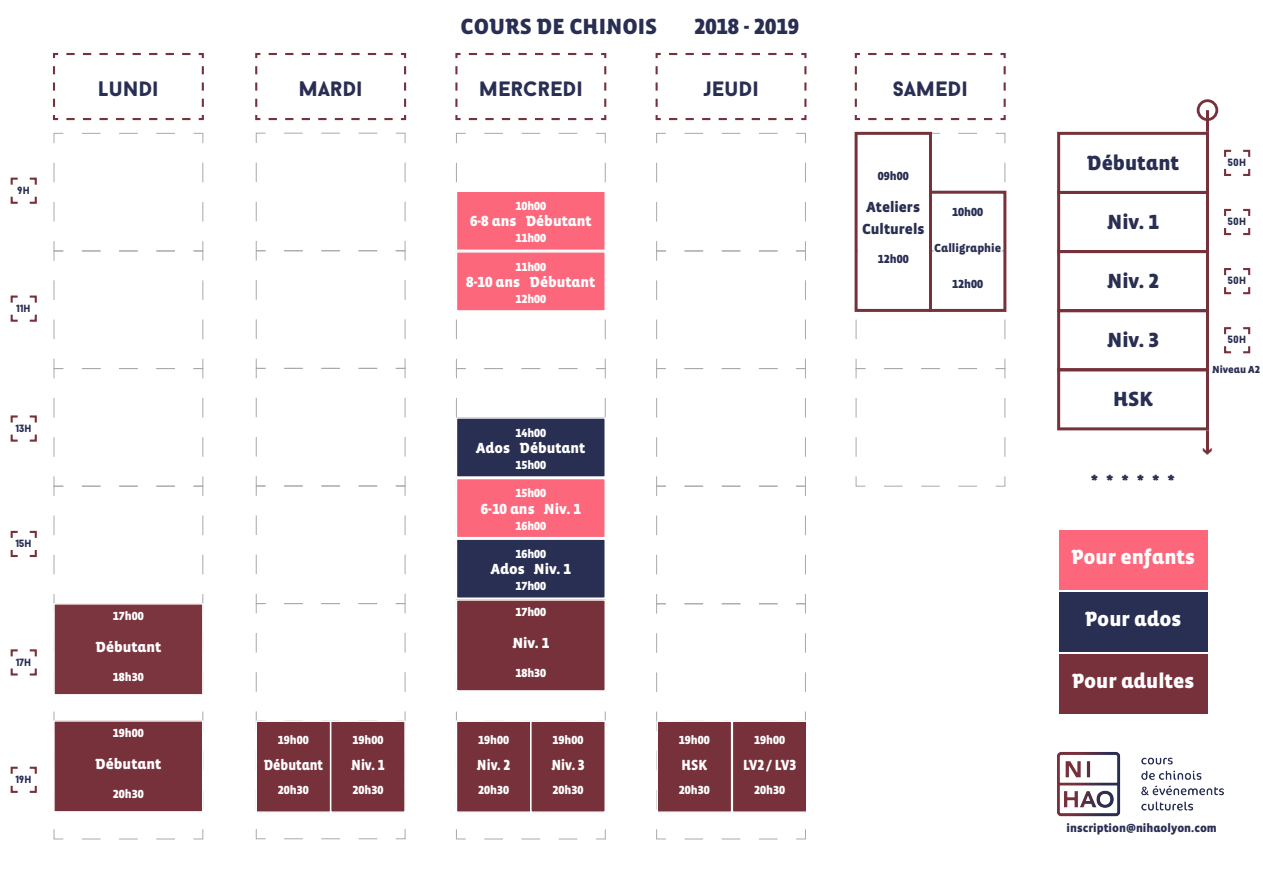
<style>
.page{position:relative;width:1263px;height:893px;background:#fff}
.page>*{position:absolute;margin:0;border:0;box-sizing:border-box;transform-origin:0 0}
.t1{font:900 22.5px "Vista Sans Alt";color:#292e53}
.t2{font:900 21px "Vista Sans Alt";color:#fff}
.t3{font:900 21px "Baron Neue";color:#292e53}
.t4{font:900 21px "Vista Sans Alt";color:#292e53}
.t5{font:900 19.5px "Vista Sans Alt";color:#77313b}
.t6{font:900 15px "Vista Sans Alt";color:#fff}
.t7{font:900 15px "Vista Sans Alt";color:#fff;scale:.9 1}
.t8{font:900 15px/21.6px "Vista Sans Alt";color:#292e53}
.t9{font:900 12px "Vista Sans Alt";color:#fff}
.t10{font:900 12px "Vista Sans Alt";color:#292e53}
.t11{font:900 10.5px "Baron Neue";color:#292e53}
.t12{font:900 10.5px "Vista Sans Alt";color:#292e53}
</style>
<div class="page">
<svg style="left:53px;top:53px;width:151px;height:68px"></svg>
<svg style="left:255px;top:53px;width:152px;height:68px"></svg>
<svg style="left:455px;top:53px;width:152px;height:68px"></svg>
<svg style="left:655px;top:53px;width:152px;height:68px"></svg>
<svg style="left:854px;top:53px;width:152px;height:68px"></svg>
<svg style="left:54px;top:133px;width:150px;height:707px"></svg>
<div style="left:54px;top:604px;width:149px;height:91px;background:#7a353f"></div>
<div style="left:53px;top:603px;width:151px;height:93px;border:2px solid #fff"></div>
<svg style="left:256px;top:133px;width:150px;height:706px"></svg>
<svg style="left:456px;top:133px;width:150px;height:707px"></svg>
<svg style="left:656px;top:133px;width:150px;height:707px"></svg>
<div style="left:256px;top:721px;width:75px;height:91px;background:#77313b"></div>
<div style="left:255px;top:720px;width:76px;height:93px;border:2px solid #fff"></div>
<div style="left:456px;top:191px;width:149px;height:59px;background:#fc677b"></div>
<div style="left:456px;top:190px;width:150px;height:61px;border:2px solid #fff"></div>
<div style="left:456px;top:252px;width:149px;height:59px;background:#fc677b"></div>
<div style="left:456px;top:251px;width:150px;height:61px;border:2px solid #fff"></div>
<div style="left:456px;top:418px;width:149px;height:59px;background:#292e53"></div>
<div style="left:456px;top:417px;width:150px;height:61px;border:2px solid #fff"></div>
<div style="left:456px;top:478px;width:149px;height:60px;background:#fc677b"></div>
<div style="left:456px;top:478px;width:150px;height:60px;border:2px solid #fff"></div>
<div style="left:456px;top:539px;width:149px;height:59px;background:#292e53"></div>
<div style="left:456px;top:538px;width:150px;height:61px;border:2px solid #fff"></div>
<div style="left:456px;top:600px;width:149px;height:91px;background:#77313b"></div>
<div style="left:456px;top:599px;width:150px;height:93px;border:2px solid #fff"></div>
<div style="left:854px;top:132px;width:78px;height:180px;border:3px solid #77313b"></div>
<svg style="left:856px;top:133px;width:150px;height:354px"></svg>
<div style="left:929px;top:191px;width:77px;height:121px;border:3px solid #77313b"></div>
<svg style="left:10px;top:177px;width:27px;height:27px"></svg>
<img style="left:1057px;top:751px;width:167px;height:66px">
<svg style="left:10px;top:295px;width:27px;height:27px"></svg>
<svg style="left:10px;top:415px;width:27px;height:27px"></svg>
<svg style="left:10px;top:530px;width:27px;height:28px"></svg>
<svg style="left:10px;top:649px;width:27px;height:27px"></svg>
<svg style="left:10px;top:766px;width:27px;height:27px"></svg>
<div style="left:1057px;top:132px;width:152px;height:62px;border:3px solid #77313b"></div>
<div style="left:1057px;top:191px;width:152px;height:62px;border:3px solid #77313b"></div>
<div style="left:1057px;top:250px;width:152px;height:62px;border:3px solid #77313b"></div>
<div style="left:1057px;top:309px;width:152px;height:62px;border:3px solid #77313b"></div>
<div style="left:1057px;top:368px;width:152px;height:62px;border:3px solid #77313b"></div>
<svg style="left:1224px;top:149px;width:27px;height:27px"></svg>
<svg style="left:1224px;top:208px;width:27px;height:28px"></svg>
<svg style="left:1224px;top:268px;width:27px;height:27px"></svg>
<svg style="left:1224px;top:327px;width:27px;height:27px"></svg>
<div style="left:54px;top:721px;width:149px;height:91px;background:#77313b"></div>
<div style="left:53px;top:720px;width:150px;height:93px;border:2px solid #fff"></div>
<div style="left:331px;top:721px;width:74px;height:91px;background:#77313b"></div>
<div style="left:330px;top:720px;width:76px;height:93px;border:2px solid #fff"></div>
<div style="left:456px;top:721px;width:75px;height:91px;background:#77313b"></div>
<div style="left:456px;top:720px;width:76px;height:93px;border:2px solid #fff"></div>
<div style="left:531px;top:721px;width:74px;height:91px;background:#77313b"></div>
<div style="left:530px;top:720px;width:76px;height:93px;border:2px solid #fff"></div>
<div style="left:657px;top:721px;width:75px;height:91px;background:#77313b"></div>
<div style="left:656px;top:720px;width:76px;height:93px;border:2px solid #fff"></div>
<div style="left:732px;top:721px;width:75px;height:91px;background:#77313b"></div>
<div style="left:732px;top:720px;width:75px;height:93px;border:2px solid #fff"></div>
<div style="left:1059px;top:530px;width:148px;height:59px;background:#fc677b"></div>
<div style="left:1059px;top:592px;width:148px;height:59px;background:#292e53"></div>
<div style="left:1059px;top:654px;width:148px;height:59px;background:#77313b"></div>
<hr style="left:1206px;top:430px;width:3px;height:22px;background:#77313b">
<hr style="left:1206px;top:110px;width:3px;height:22px;background:#77313b">
<div style="left:1197px;top:99px;width:21px;height:22px;border:3px solid #77313b;border-radius:50%"></div>
<hr style="left:858px;top:249px;width:71px;height:3px;background:#fff">
<p class="t11" style="left:18px;top:183px;width:14px">9H</p>
<p class="t11" style="left:17px;top:301px;width:16px">11H</p>
<p class="t11" style="left:16px;top:421px;width:17px">13H</p>
<p class="t11" style="left:16px;top:537px;width:17px">15H</p>
<p class="t11" style="left:16px;top:655px;width:17px">17H</p>
<p class="t11" style="left:16px;top:772px;width:17px">19H</p>
<p class="t1" style="left:460px;top:15px;width:199px">COURS DE CHINOIS</p>
<p class="t1" style="left:694px;top:15px;width:106px">2018 - 2019</p>
<p class="t3" style="left:98px;top:75px;width:62px">LUNDI</p>
<p class="t3" style="left:299px;top:75px;width:65px">MARDI</p>
<p class="t3" style="left:479px;top:75px;width:105px">MERCREDI</p>
<p class="t3" style="left:703px;top:75px;width:56px">JEUDI</p>
<p class="t3" style="left:893px;top:75px;width:76px">SAMEDI</p>
<p class="t9" style="left:113px;top:609px;width:32px">17h00</p>
<p class="t6" style="left:95px;top:639px;width:68px">Débutant</p>
<p class="t9" style="left:113px;top:670px;width:32px">18h30</p>
<p class="t9" style="left:113px;top:726px;width:32px">19h00</p>
<p class="t6" style="left:95px;top:756px;width:68px">Débutant</p>
<p class="t9" style="left:113px;top:787px;width:32px">20h30</p>
<p class="t9" style="left:278px;top:733px;width:32px">19h00</p>
<p class="t7" style="left:264px;top:757px;width:68px">Débutant</p>
<p class="t9" style="left:278px;top:784px;width:32px">20h30</p>
<p class="t9" style="left:352px;top:733px;width:32px">19h00</p>
<p class="t7" style="left:351px;top:757px;width:39px">Niv. 1</p>
<p class="t9" style="left:352px;top:784px;width:32px">20h30</p>
<p class="t9" style="left:515px;top:200px;width:32px">10h00</p>
<p class="t6" style="left:470px;top:214px;width:123px">6-8 ans Débutant</p>
<p class="t9" style="left:515px;top:232px;width:32px">11h00</p>
<p class="t9" style="left:515px;top:260px;width:32px">11h00</p>
<p class="t6" style="left:466px;top:274px;width:131px">8-10 ans Débutant</p>
<p class="t9" style="left:515px;top:293px;width:32px">12h00</p>
<p class="t9" style="left:515px;top:426px;width:32px">14h00</p>
<p class="t6" style="left:476px;top:440px;width:111px">Ados Débutant</p>
<p class="t9" style="left:515px;top:459px;width:32px">15h00</p>
<p class="t9" style="left:515px;top:487px;width:32px">15h00</p>
<p class="t6" style="left:481px;top:501px;width:102px">6-10 ans Niv. 1</p>
<p class="t9" style="left:515px;top:519px;width:32px">16h00</p>
<p class="t9" style="left:515px;top:548px;width:32px">16h00</p>
<p class="t6" style="left:491px;top:562px;width:82px">Ados Niv. 1</p>
<p class="t9" style="left:515px;top:580px;width:32px">17h00</p>
<p class="t9" style="left:515px;top:605px;width:32px">17h00</p>
<p class="t6" style="left:512px;top:635px;width:39px">Niv. 1</p>
<p class="t9" style="left:515px;top:667px;width:32px">18h30</p>
<p class="t9" style="left:478px;top:733px;width:32px">19h00</p>
<p class="t7" style="left:477px;top:757px;width:39px">Niv. 2</p>
<p class="t9" style="left:478px;top:784px;width:32px">20h30</p>
<p class="t9" style="left:553px;top:733px;width:32px">19h00</p>
<p class="t7" style="left:551px;top:757px;width:39px">Niv. 3</p>
<p class="t9" style="left:553px;top:784px;width:32px">20h30</p>
<p class="t10" style="left:878px;top:170px;width:32px">09h00</p>
<p class="t8" style="left:862px;top:197px;width:64px">Ateliers<br>Culturels</p>
<p class="t10" style="left:878px;top:252px;width:32px">12h00</p>
<p class="t10" style="left:952px;top:206px;width:32px">10h00</p>
<p class="t10" style="left:934px;top:242px;width:69px">Calligraphie</p>
<p class="t10" style="left:952px;top:278px;width:32px">12h00</p>
<p class="t9" style="left:679px;top:733px;width:32px">19h00</p>
<p class="t7" style="left:682px;top:757px;width:30px">HSK</p>
<p class="t9" style="left:679px;top:784px;width:32px">20h30</p>
<p class="t9" style="left:754px;top:733px;width:32px">19h00</p>
<p class="t7" style="left:743px;top:757px;width:61px">LV2 / LV3</p>
<p class="t9" style="left:754px;top:784px;width:32px">20h30</p>
<p class="t4" style="left:1087px;top:152px;width:94px">Débutant</p>
<p class="t4" style="left:1107px;top:211px;width:53px">Niv. 1</p>
<p class="t4" style="left:1107px;top:270px;width:53px">Niv. 2</p>
<p class="t4" style="left:1107px;top:329px;width:53px">Niv. 3</p>
<p class="t4" style="left:1113px;top:388px;width:41px">HSK</p>
<p class="t8" style="left:1091px;top:469px;width:85px">* * * * * *</p>
<p class="t11" style="left:1228px;top:156px;width:20px">50H</p>
<p class="t11" style="left:1228px;top:215px;width:20px">50H</p>
<p class="t11" style="left:1228px;top:274px;width:20px">50H</p>
<p class="t11" style="left:1228px;top:333px;width:20px">50H</p>
<p class="t12" style="left:1212px;top:364px;width:49px">Niveau A2</p>
<p class="t5" style="left:1219px;top:447px;width:10px;rotate:90deg">&gt;</p>
<p class="t2" style="left:1071px;top:546px;width:125px">Pour enfants</p>
<p class="t2" style="left:1085px;top:608px;width:98px">Pour ados</p>
<p class="t2" style="left:1072px;top:670px;width:124px">Pour adultes</p>
<p class="t10" style="left:1066px;top:822px;width:152px">inscription@nihaolyon.com</p>
</div>
